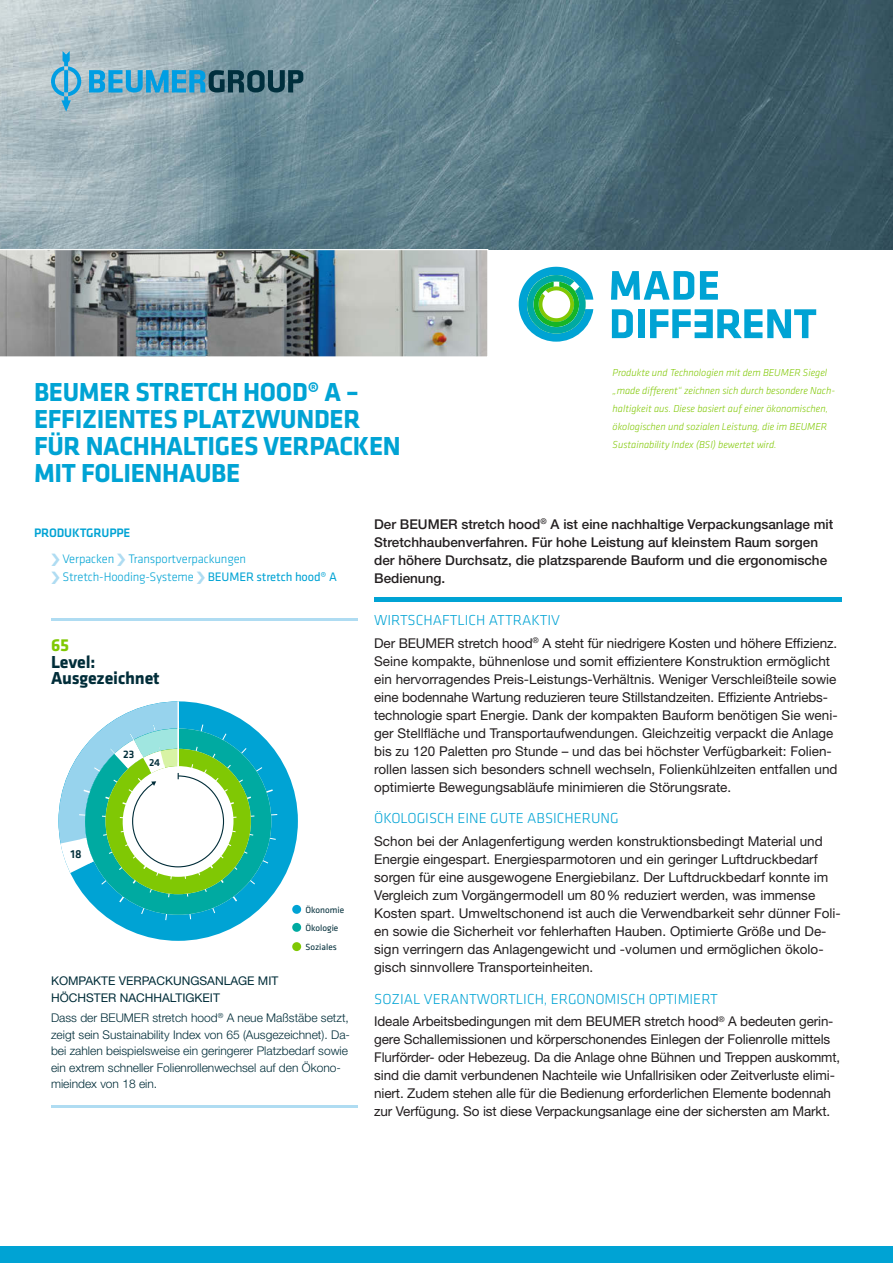
<style>
.page{position:relative;width:893px;height:1263px;background:#fff}
.page>*{position:absolute;margin:0;border:0;box-sizing:border-box;transform-origin:0 0}
.t1{font:700 27px/27px "Sxkqks Klavika Basic";letter-spacing:-.01em;color:#00a3d4}
.t2{font:700 18px/16.5px "Sxkqks Klavika Basic";letter-spacing:-.01em;color:#002d39}
.t3{font:700 18px "Sxkqks Klavika Basic";color:#80c804}
.t4{font:300 15px "Yvtfft Klavika Basic";color:#00a3d4}
.t5{font:13.5px/18px "Ysgqbx Helvetica Neue LT Std";color:#231f20}
.t6{font:500 13.5px/18px "Qqvpnn Helvetica Neue LT Std";color:#231f20}
.t7{font:300 12.75px/18px "Yvtfft Klavika Basic";letter-spacing:-.01em;color:#00a3d4}
.t8{font:500 12.75px "Nvmfqh Klavika Basic";letter-spacing:-.01em;color:#00a3d4}
.t9{font:300 12px/16.5px "Khqrfb Helvetica Neue LT Std";color:#002d39}
.t10{font:12px/16.5px "Ysgqbx Helvetica Neue LT Std";color:#002d39}
.t11{font:500 12px "Nvmfqh Klavika Basic";color:#002d39}
.t12{font:500 11.25px "Nvmfqh Klavika Basic";color:#002d39}
.t13{font:italic 300 10.5px/18px "Gcwvcm Klavika Basic";color:#80c804}
.t14{font:500 10.5px "Nvmfqh Klavika Basic";color:#002d39}
.t15{font:9.3px/18.8px "Wwwmpp Klavika Basic";color:#002d39}
.s1{font-family:"Wwwmpp Klavika Basic";font-weight:400}
</style>
<div class="page">
<img style="left:0;top:0;width:893px;height:249px">
<svg style="left:89px;top:70px;width:214px;height:22px;background:#3c85a3"></svg>
<svg style="left:51px;top:51px;width:30px;height:61px;background:#80b7cf"></svg>
<img style="left:0;top:249px;width:488px;height:108px">
<div style="left:0;top:1246px;width:893px;height:17px;background:#00a3d4"></div>
<svg style="left:612px;top:309px;width:21px;height:29px"></svg>
<div style="left:638px;top:309px;width:6px;height:29px;background:#00a3d4"></div>
<svg style="left:650px;top:309px;width:166px;height:29px"></svg>
<svg style="left:611px;top:271px;width:107px;height:29px"></svg>
<hr style="left:51px;top:1105px;width:306px;height:2px;background:#afdcf2">
<hr style="left:51px;top:619px;width:306px;height:2px;background:#afdcf2">
<hr style="left:374px;top:597px;width:468px;height:4px;background:#00a3d4">
<svg style="left:518px;top:267px;width:75px;height:75px"></svg>
<div style="left:292px;top:905px;width:9px;height:9px;background:#00a3d4;border-radius:50%"></div>
<div style="left:292px;top:923px;width:9px;height:9px;background:#00aaa1;border-radius:50%"></div>
<div style="left:292px;top:942px;width:9px;height:9px;background:#80c804;border-radius:50%"></div>
<svg style="left:112px;top:755px;width:186px;height:186px"></svg>
<svg style="left:58px;top:701px;width:220px;height:220px"></svg>
<h1 class="t1" style="left:34px;top:378px;width:368px">BEUMER STRETCH HOOD® A –<br>EFFIZIENTES PLATZWUNDER<br>FÜR NACHHALTIGES VERPACKEN<br>MIT FOLIENHAUBE</h1>
<p class="t13" style="left:613px;top:363px;width:224px">Produkte und Technologien mit dem BEUMER Siegel „made different“ zeichnen sich durch besondere Nach&shy;haltigkeit aus. Diese basiert auf einer ökonomischen, ökologischen und sozialen Leistung, die im BEUMER Sustainability Index (BSI) bewertet wird.</p>
<p class="t8" style="left:34px;top:524px;width:98px">PRODUKTGRUPPE</p>
<p class="t7" style="left:62px;top:550px;width:276px">Verpacken Transportverpackungen<br>Stretch-Hooding-Systeme <span class="s1">BEUMER stretch hood® A</span></p>
<h2 class="t3" style="left:51px;top:632px;width:20px">65</h2>
<h2 class="t2" style="left:51px;top:653px;width:110px">Level:<br>Ausgezeichnet</h2>
<p class="t11" style="left:71px;top:846px;width:13px">18</p>
<p class="t12" style="left:123px;top:747px;width:13px">23</p>
<p class="t14" style="left:149px;top:755px;width:12px">24</p>
<p class="t15" style="left:305px;top:900px;width:40px">Ökonomie<br>Ökologie<br>Soziales</p>
<p class="t10" style="left:51px;top:972px;width:229px">KOMPAKTE VERPACKUNGSANLAGE MIT<br>HÖCHSTER NACHHALTIGKEIT</p>
<p class="t9" style="left:51px;top:1010px;width:300px">Dass der BEUMER stretch hood<sup>®</sup> A neue Maßstäbe setzt, zeigt sein Sustainability Index von 65 (Ausgezeichnet). Da&shy;bei zahlen beispielsweise ein geringerer Platzbedarf sowie ein extrem schneller Folienrollenwechsel auf den Ökono&shy;mieindex von 18 ein.</p>
<p class="t6" style="left:374px;top:515px;width:460px">Der BEUMER stretch hood<sup>®</sup> A ist eine nachhaltige Verpackungsanlage mit Stretchhaubenverfahren. Für hohe Leistung auf kleinstem Raum sorgen der höhere Durchsatz, die platzsparende Bauform und die ergonomische Bedienung.</p>
<p class="t4" style="left:374px;top:611px;width:187px">WIRTSCHAFTLICH ATTRAKTIV</p>
<p class="t5" style="left:374px;top:634px;width:465px">Der BEUMER stretch hood<sup>®</sup> A steht für niedrigere Kosten und höhere Effizienz.<br>Seine kompakte, bühnenlose und somit effizientere Konstruktion ermöglicht ein hervorragendes Preis-Leistungs-Verhältnis. Weniger Verschleißteile sowie eine bodennahe Wartung reduzieren teure Stillstandzeiten. Effiziente Antriebs&shy;technologie spart Energie. Dank der kompakten Bauform benötigen Sie weni&shy;ger Stellfläche und Transportaufwendungen. Gleichzeitig verpackt die Anlage bis zu 120 Paletten pro Stunde – und das bei höchster Verfügbarkeit: Folien&shy;rollen lassen sich besonders schnell wechseln, Folienkühlzeiten entfallen und optimierte Bewegungsabläufe minimieren die Störungsrate.</p>
<p class="t4" style="left:374px;top:809px;width:246px">ÖKOLOGISCH EINE GUTE ABSICHERUNG</p>
<p class="t5" style="left:374px;top:832px;width:468px">Schon bei der Anlagenfertigung werden konstruktionsbedingt Material und Energie eingespart. Energiesparmotoren und ein geringer Luftdruckbedarf sorgen für eine ausgewogene Energiebilanz. Der Luftdruckbedarf konnte im Vergleich zum Vorgängermodell um 80% reduziert werden, was immense Kosten spart. Umweltschonend ist auch die Verwendbarkeit sehr dünner Foli&shy;en sowie die Sicherheit vor fehlerhaften Hauben. Optimierte Größe und De&shy;sign verringern das Anlagengewicht und -volumen und ermöglichen ökolo&shy;gisch sinnvollere Transporteinheiten.</p>
<p class="t4" style="left:374px;top:989px;width:345px">SOZIAL VERANTWORTLICH, ERGONOMISCH OPTIMIERT</p>
<p class="t5" style="left:374px;top:1012px;width:467px">Ideale Arbeitsbedingungen mit dem BEUMER stretch hood<sup>®</sup> A bedeuten gerin&shy;gere Schallemissionen und körperschonendes Einlegen der Folienrolle mittels Flurförder- oder Hebezeug. Da die Anlage ohne Bühnen und Treppen auskommt, sind die damit verbundenen Nachteile wie Unfallrisiken oder Zeitverluste elimi&shy;niert. Zudem stehen alle für die Bedienung erforderlichen Elemente bodennah zur Verfügung. So ist diese Verpackungsanlage eine der sichersten am Markt.</p>
</div>
